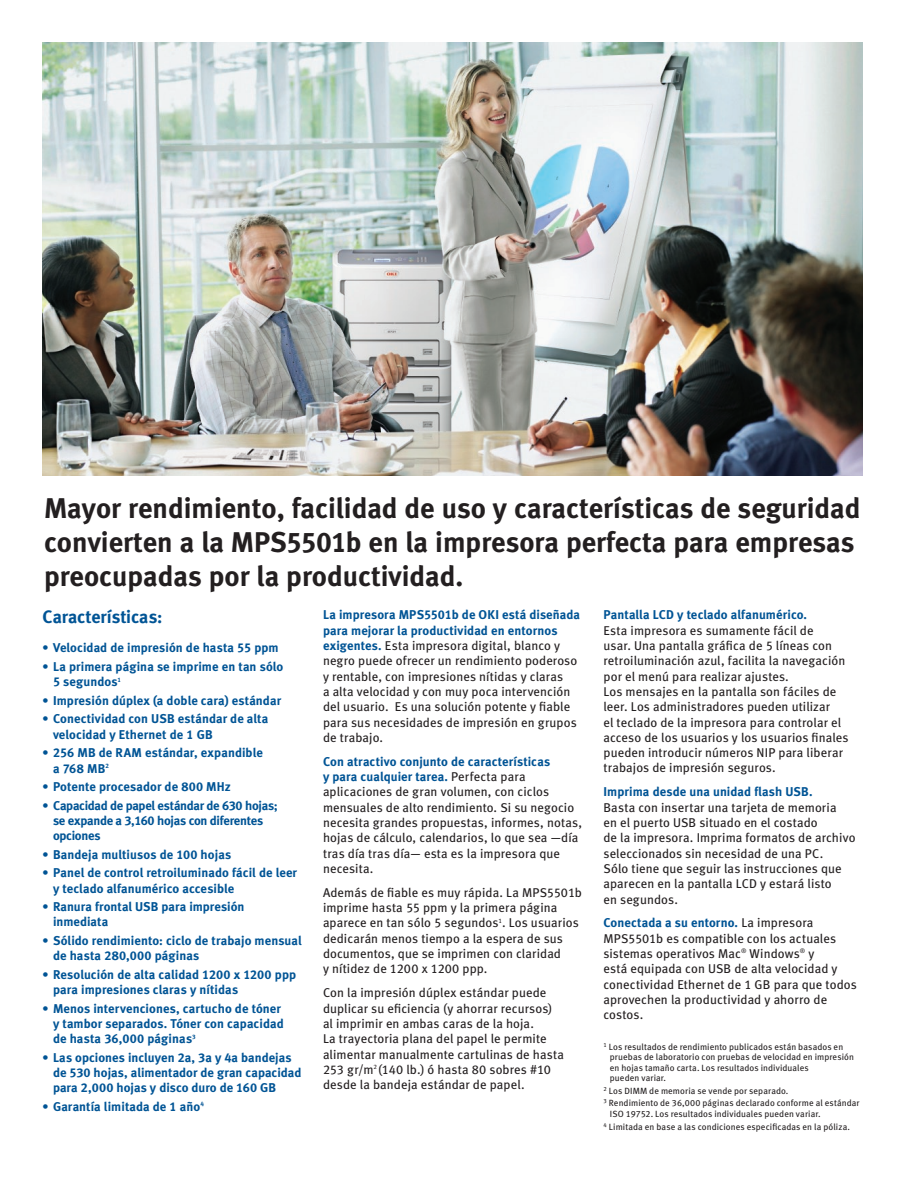
<style>
.page{position:relative;width:918px;height:1188px;background:#fff}
.page>*{position:absolute;margin:0;border:0;box-sizing:border-box;transform-origin:0 0}
._2aa-Spread_Hdline_1{font:28.5px/34.2px "Meta Bold LF";color:#231f20}
._3a-Highlights_heade{font:18px "Meta Bold LF";color:#005495}
.body{font:12.75px/15.3px "Meta Book LF";letter-spacing:.01em;color:#231f20}
._3aa-Highlights_body{font:12.75px/15.3px "Meta Bold LF";letter-spacing:.005em;color:#005495}
._3aa-Highlights_body-2{font:12.75px/15.3px "Meta Bold LF";letter-spacing:-.025em;color:#005495}
.footnote1__6_7{font:9px/10.5px "Meta Book LF";letter-spacing:.01em;color:#231f20}
.s1{font-family:"Meta Bold LF";color:#005495}
</style>
<div class="page">
<img style="left:43px;top:43px;width:820px;height:432px">
<p class="_2aa-Spread_Hdline_1" style="left:44px;top:490px;width:818px">Mayor rendimiento, facilidad de uso y características de seguridad convierten a la MPS5501b en la impresora perfecta para empresas preocupadas por la productividad.</p>
<p class="_3a-Highlights_heade" style="left:43px;top:605px;width:121px">Características:</p>
<p class="_3aa-Highlights_body" style="left:43px;top:640px;width:238px">• Velocidad de impresión de hasta 55 ppm</p>
<p class="_3aa-Highlights_body" style="left:53px;top:659px;width:232px;text-indent:-10px">• La primera página se imprime en tan sólo<br>5 segundos<sup>1</sup></p>
<p class="_3aa-Highlights_body" style="left:43px;top:692px;width:240px">• Impresión dúplex (a doble cara) estándar</p>
<p class="_3aa-Highlights_body" style="left:53px;top:711px;width:217px;text-indent:-10px">• Conectividad con USB estándar de alta velocidad y Ethernet de 1 GB</p>
<p class="_3aa-Highlights_body" style="left:53px;top:745px;width:211px;text-indent:-10px">• 256 MB de RAM estándar, expandible a 768 MB<sup>2</sup></p>
<p class="_3aa-Highlights_body" style="left:43px;top:779px;width:190px">• Potente procesador de 800 MHz</p>
<p class="_3aa-Highlights_body-2" style="left:53px;top:797px;width:226px;text-indent:-10px">• Capacidad de papel estándar de 630 hojas; se expande a 3,160 hojas con diferentes opciones</p>
<p class="_3aa-Highlights_body" style="left:43px;top:846px;width:190px">• Bandeja multiusos de 100 hojas</p>
<p class="_3aa-Highlights_body" style="left:53px;top:865px;width:246px;text-indent:-10px">• Panel de control retroiluminado fácil de leer y teclado alfanumérico accesible</p>
<p class="_3aa-Highlights_body" style="left:53px;top:899px;width:193px;text-indent:-10px">• Ranura frontal USB para impresión inmediata</p>
<p class="_3aa-Highlights_body" style="left:53px;top:933px;width:250px;text-indent:-10px">• Sólido rendimiento: ciclo de trabajo mensual de hasta 280,000 páginas</p>
<p class="_3aa-Highlights_body" style="left:53px;top:966px;width:245px;text-indent:-10px">• Resolución de alta calidad 1200 x 1200 ppp para impresiones claras y nítidas</p>
<p class="_3aa-Highlights_body" style="left:53px;top:1000px;width:232px;text-indent:-10px">• Menos intervenciones, cartucho de tóner y tambor separados. Tóner con capacidad de hasta 36,000 páginas<sup>3</sup></p>
<p class="_3aa-Highlights_body" style="left:53px;top:1049px;width:250px;text-indent:-10px">• Las opciones incluyen 2a, 3a y 4a bandejas de 530 hojas, alimentador de gran capacidad para 2,000 hojas y disco duro de 160 GB</p>
<p class="_3aa-Highlights_body" style="left:43px;top:1099px;width:163px">• Garantía limitada de 1 año<sup>4</sup></p>
<p class="body" style="left:323px;top:607px;width:259px"><span class="s1">La impresora MPS5501b de OKI está diseñada para mejorar la productividad en entornos exigentes.</span> Esta impresora digital, blanco y negro puede ofrecer un rendimiento poderoso y rentable, con impresiones nítidas y claras<br>a alta velocidad y con muy poca intervención del usuario. Es una solución potente y fiable para sus necesidades de impresión en grupos de trabajo.</p>
<p class="body" style="left:323px;top:753px;width:261px"><span class="s1">Con atractivo conjunto de características<br>y para cualquier tarea.</span> Perfecta para aplicaciones de gran volumen, con ciclos mensuales de alto rendimiento. Si su negocio necesita grandes propuestas, informes, notas, hojas de cálculo, calendarios, lo que sea —día tras día tras día— esta es la impresora que necesita.</p>
<p class="body" style="left:323px;top:884px;width:260px">Además de fiable es muy rápida. La MPS5501b imprime hasta 55 ppm y la primera página aparece en tan sólo 5 segundos<sup>1</sup>. Los usuarios dedicarán menos tiempo a la espera de sus documentos, que se imprimen con claridad<br>y nítidez de 1200 x 1200 ppp.</p>
<p class="body" style="left:323px;top:985px;width:243px">Con la impresión dúplex estándar puede duplicar su eficiencia (y ahorrar recursos) al imprimir en ambas caras de la hoja.<br>La trayectoria plana del papel le permite alimentar manualmente cartulinas de hasta 253 gr/m<sup>2</sup> (140 lb.) ó hasta 80 sobres #10 desde la bandeja estándar de papel.</p>
<p class="body" style="left:603px;top:607px;width:247px"><span class="s1">Pantalla LCD y teclado alfanumérico.<br></span>Esta impresora es sumamente fácil de<br>usar. Una pantalla gráfica de 5 líneas con retroiluminación azul, facilita la navegación por el menú para realizar ajustes.<br>Los mensajes en la pantalla son fáciles de leer. Los administradores pueden utilizar<br>el teclado de la impresora para controlar el acceso de los usuarios y los usuarios finales pueden introducir números NIP para liberar trabajos de impresión seguros.</p>
<p class="body" style="left:603px;top:784px;width:254px"><span class="s1">Imprima desde una unidad flash USB.<br></span>Basta con insertar una tarjeta de memoria<br>en el puerto USB situado en el costado<br>de la impresora. Imprima formatos de archivo seleccionados sin necesidad de una PC.<br>Sólo tiene que seguir las instrucciones que aparecen en la pantalla LCD y estará listo<br>en segundos.</p>
<p class="body" style="left:603px;top:915px;width:255px"><span class="s1">Conectada a su entorno.</span> La impresora MPS5501b es compatible con los actuales sistemas operativos Mac<sup>®</sup> Windows<sup>®</sup> y<br>está equipada con USB de alta velocidad y conectividad Ethernet de 1 GB para que todos aprovechen la productividad y ahorro de costos.</p>
<p class="footnote1__6_7" style="left:610px;top:1041px;width:246px;text-indent:-6px"><sup>1</sup> Los resultados de rendimiento publicados están basados en pruebas de laboratorio con pruebas de velocidad en impresión en hojas tamaño carta. Los resultados individuales<br>pueden variar.</p>
<p class="footnote1__6_7" style="left:603px;top:1085px;width:187px"><sup>2</sup> Los DIMM de memoria se vende por separado.</p>
<p class="footnote1__6_7" style="left:610px;top:1098px;width:251px;text-indent:-6px"><sup>3</sup> Rendimiento de 36,000 páginas declarado conforme al estándar<br>ISO 19752. Los resultados individuales pueden variar.</p>
<p class="footnote1__6_7" style="left:603px;top:1121px;width:248px"><sup>4</sup> Limitada en base a las condiciones especificadas en la póliza.</p>
</div>
